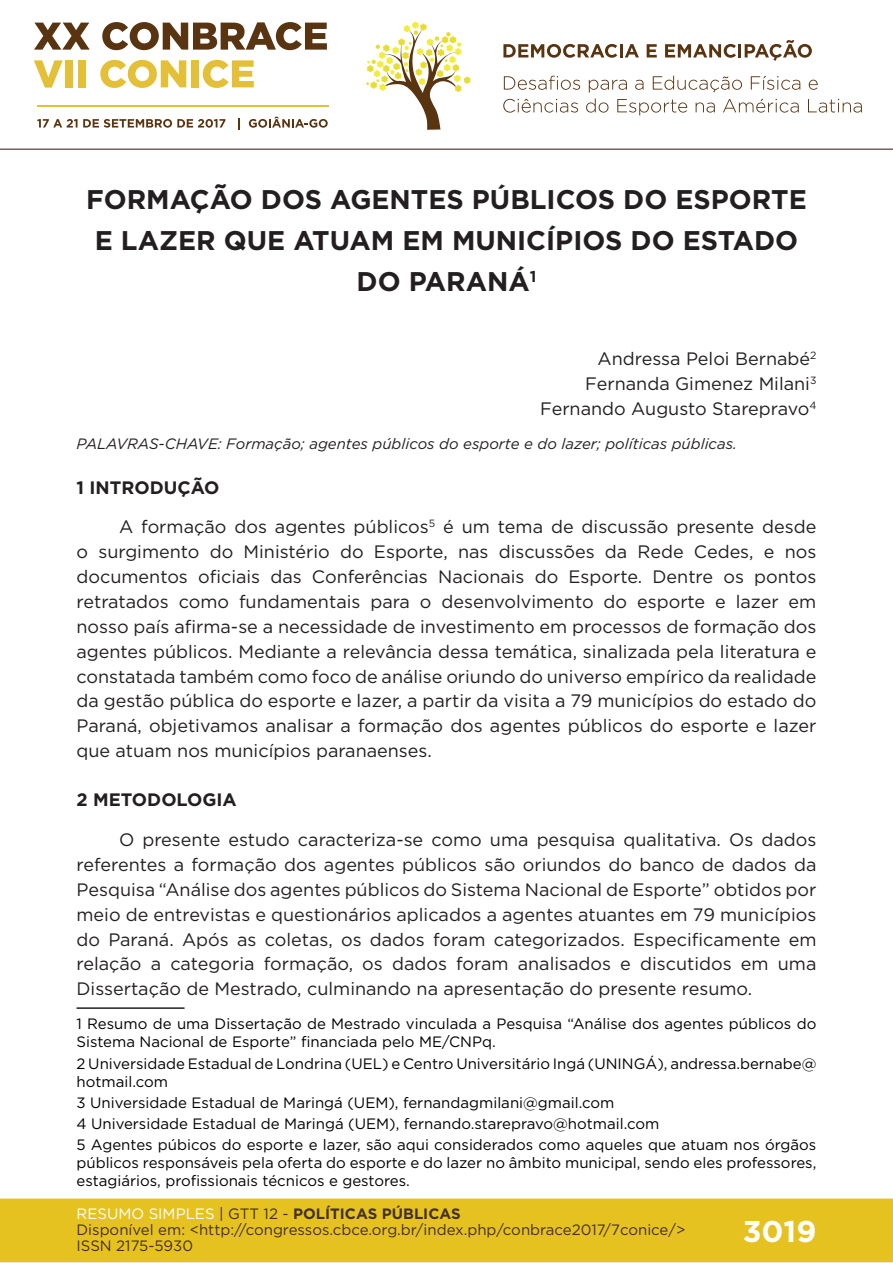
<style>
.page{position:relative;width:893px;height:1263px;background:#fff}
.page>*{position:absolute;margin:0;border:0;box-sizing:border-box;transform-origin:0 0}
.t1{font:700 30px "Gotham";color:#fff}
.t2{font:700 27px/41.4px "Gotham";color:#231f20;text-align:center}
.t3{font:18px/24.9px "Gotham";color:#231f20;text-align:justify}
.t4{font:700 18px "Gotham";color:#231f20}
.t5{font:15px/18px "Gotham";color:#000001}
.t6{font:15px/16px "Gotham";color:#462f2a}
.t7{font:italic 15px "Gotham";color:#231f20}
.s1{color:#fff}
.s2{color:#442f2a}
.s3{font-weight:700;color:#442f2a}
</style>
<div class="page">
<div style="left:0;top:1198px;width:893px;height:64px;background:#e6c221;border:2px solid #e6c221"></div>
<svg style="left:34px;top:23px;width:56px;height:27px"></svg>
<svg style="left:102px;top:22px;width:225px;height:28px"></svg>
<svg style="left:34px;top:60px;width:29px;height:28px"></svg>
<div style="left:65px;top:60px;width:8px;height:27px;background:#e3c038"></div>
<div style="left:78px;top:60px;width:8px;height:27px;background:#e3c038"></div>
<svg style="left:100px;top:60px;width:86px;height:28px"></svg>
<div style="left:191px;top:60px;width:8px;height:27px;background:#e3c038"></div>
<svg style="left:203px;top:60px;width:51px;height:28px"></svg>
<svg style="left:37px;top:119px;width:188px;height:9px"></svg>
<svg style="left:238px;top:118px;width:2px;height:11px"></svg>
<svg style="left:249px;top:117px;width:79px;height:11px"></svg>
<hr style="left:37px;top:105px;width:291px;height:2px;background:#e3c038">
<svg style="left:366px;top:21px;width:105px;height:109px"></svg>
<svg style="left:503px;top:44px;width:136px;height:14px"></svg>
<svg style="left:647px;top:44px;width:10px;height:13px"></svg>
<svg style="left:665px;top:40px;width:147px;height:21px"></svg>
<svg style="left:504px;top:76px;width:76px;height:14px"></svg>
<svg style="left:809px;top:80px;width:9px;height:10px"></svg>
<svg style="left:503px;top:99px;width:75px;height:14px"></svg>
<svg style="left:586px;top:76px;width:214px;height:39px"></svg>
<svg style="left:808px;top:99px;width:54px;height:14px"></svg>
<hr style="left:0;top:149px;width:893px;height:1px;background:#442f2a">
<hr style="left:77px;top:1007px;width:108px;height:2px;background:#231f20">
<h2 class="t2" style="left:86px;top:178px;width:722px">FORMAÇÃO DOS AGENTES PÚBLICOS DO ESPORTE<br>E LAZER QUE ATUAM EM MUNICÍPIOS DO ESTADO<br>DO PARANÁ<sup>1</sup></h2>
<p class="t3" style="left:540px;top:346px;width:278px;text-align:right">Andressa Peloi Bernabé<sup>2<br></sup>Fernanda Gimenez Milani<sup>3<br></sup>Fernando Augusto Starepravo<sup>4</sup></p>
<p class="t7" style="left:77px;top:434px;width:662px">PALAVRAS-CHAVE: Formação; agentes públicos do esporte e do lazer; políticas públicas.</p>
<p class="t4" style="left:77px;top:475px;width:144px">1 INTRODUÇÃO</p>
<p class="t3" style="left:77px;top:514px;width:741px;text-indent:43px">A formação dos agentes públicos<sup>5</sup> é um tema de discussão presente desde o surgimento do Ministério do Esporte, nas discussões da Rede Cedes, e nos documentos oficiais das Conferências Nacionais do Esporte. Dentre os pontos retratados como fundamentais para o desenvolvimento do esporte e lazer em nosso país afirma-se a necessidade de investimento em processos de formação dos agentes públicos. Mediante a relevância dessa temática, sinalizada pela literatura e constatada também como foco de análise oriundo do universo empírico da realidade da gestão pública do esporte e lazer, a partir da visita a 79 municípios do estado do Paraná, objetivamos analisar a formação dos agentes públicos do esporte e lazer que atuam nos municípios paranaenses.</p>
<p class="t4" style="left:77px;top:788px;width:162px">2 METODOLOGIA</p>
<p class="t3" style="left:77px;top:827px;width:741px;text-indent:43px">O presente estudo caracteriza-se como uma pesquisa qualitativa. Os dados referentes a formação dos agentes públicos são oriundos do banco de dados da Pesquisa “Análise dos agentes públicos do Sistema Nacional de Esporte” obtidos por meio de entrevistas e questionários aplicados a agentes atuantes em 79 municípios do Paraná. Após as coletas, os dados foram categorizados. Especificamente em relação a categoria formação, os dados foram analisados e discutidos em uma Dissertação de Mestrado, culminando na apresentação do presente resumo.</p>
<p class="t5" style="left:77px;top:1015px;width:741px">1 Resumo de uma Dissertação de Mestrado vinculada a Pesquisa “Análise dos agentes públicos do<br>Sistema Nacional de Esporte” financiada pelo ME/CNPq.</p>
<p class="t5" style="left:77px;top:1054px;width:741px">2 Universidade Estadual de Londrina (UEL) e Centro Universitário Ingá (UNINGÁ), andressa.bernabe@ hotmail.com</p>
<p class="t5" style="left:77px;top:1091px;width:741px;line-height:21.3px">3 Universidade Estadual de Maringá (UEM), fernandagmilani@gmail.com<br>4 Universidade Estadual de Maringá (UEM), fernando.starepravo@hotmail.com<br>5 Agentes púbicos do esporte e lazer, são aqui considerados como aqueles que atuam nos órgãos</p>
<p class="t5" style="left:77px;top:1154px;width:741px">públicos responsáveis pela oferta do esporte e do lazer no âmbito municipal, sendo eles professores, estagiários, profissionais técnicos e gestores.</p>
<p class="t6" style="left:77px;top:1205px;width:610px"><span class="s1">RESUMO SIMPLES</span> <span class="s2">| GTT 12 -</span> <span class="s3">POLÍTICAS PÚBLICAS<br></span>Disponível em: &lt;http://congressos.cbce.org.br/index.php/conbrace2017/7conice/&gt;<br>ISSN 2175-5930</p>
<h1 class="t1" style="left:743px;top:1212px;width:75px">3019</h1>
</div>
